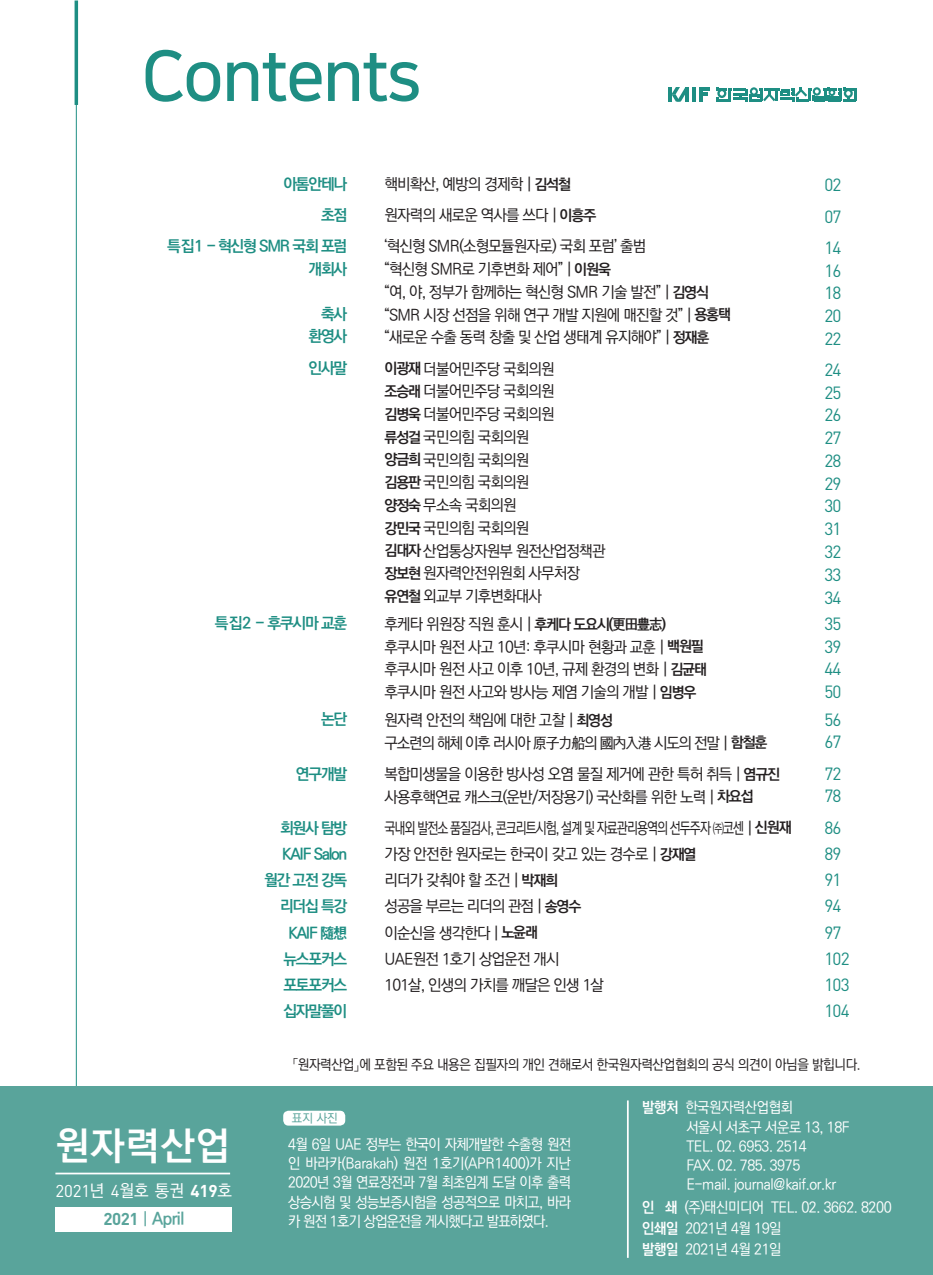
<style>
.page{position:relative;width:933px;height:1275px;background:#fff}
.page>*{position:absolute;margin:0;border:0;box-sizing:border-box;transform-origin:0 0}
.목차제목{font:38.85px "Ko Pub World Dotum PB";letter-spacing:.035em;color:#fff}
.t1{font:17.5px "DIN";letter-spacing:-.05em;color:#1e8e83}
.t2{font:16.97px "Ko Pub World Dotum PM";color:#fff}
.t3{font:700 16.97px "Ko Pub Dotum";letter-spacing:-.03em;color:#59a49b}
.목차본문{font:15.75px "Ko Pub World Dotum PM";letter-spacing:-.05em;color:#231f20}
.목차제목-2{font:15.75px "Ko Pub World Dotum PB";letter-spacing:-.075em;color:#1e8e83}
.목차본문-2{font:15.75px "Ko Pub World Dotum PM";letter-spacing:-.075em;color:#231f20;scale:.8 1}
.목차본문-3{font:15.75px "Ko Pub World Dotum PM";letter-spacing:-.075em;color:#231f20}
.t4{font:14.88px/19.2px "Ko Pub World Dotum PM";letter-spacing:-.03em;color:#fff;text-align:justify;scale:.95 1}
.목차본문-4{font:14.88px "Ko Pub World Dotum PB";letter-spacing:-.075em;color:#231f20}
.t5{font:14.88px "Ko Pub World Dotum PM";letter-spacing:-.05em;color:#fff;scale:.95 1}
.t6{font:14px "Ko Pub World Dotum PM";letter-spacing:-.03em;color:#231f20;scale:.95 1}
.t7{font:12.25px "Ko Pub World Dotum PM";color:#59a49b}
.s1{font-family:"Ko Pub World Dotum PB";font-size:14.88px}
.s2{font-family:"Ko Pub World Dotum PM";font-size:15.75px}
.s3{font-family:"DIN"}
.s4{font-family:"DIN";font-weight:700}
.s5{font-family:"Ko Pub World Dotum PM";font-weight:400}
.s6{font-family:"Ko Pub World Dotum PB"}
</style>
<div class="page">
<hr style="left:76px;top:19px;width:1px;height:1068px;background:#1e8e83">
<hr style="left:75px;top:0;width:3px;height:105px;background:#1e8e83">
<svg style="left:146px;top:50px;width:272px;height:52px"></svg>
<hr style="left:668px;top:87px;width:3px;height:15px;background:#1e8e83">
<hr style="left:685px;top:87px;width:4px;height:15px;background:#1e8e83">
<hr style="left:692px;top:87px;width:4px;height:15px;background:#1e8e83">
<hr style="left:699px;top:87px;width:4px;height:15px;background:#1e8e83">
<svg style="left:703px;top:87px;width:7px;height:9px"></svg>
<svg style="left:671px;top:87px;width:14px;height:15px"></svg>
<svg style="left:716px;top:87px;width:141px;height:15px"></svg>
<div style="left:0;top:1087px;width:933px;height:188px;background:#59a49b"></div>
<div style="left:283px;top:1111px;width:62px;height:15px;background:#fff;border-radius:5px"></div>
<div style="left:55px;top:1207px;width:177px;height:24px;background:#fff"></div>
<hr style="left:55px;top:1173px;width:175px;height:1px;background:#fff">
<hr style="left:627px;top:1100px;width:1px;height:158px;background:#fff">
<p class="목차제목-2" style="left:283px;top:173px;width:65px">아톰안테나</p>
<p class="목차제목-2" style="left:321px;top:204px;width:28px">초점</p>
<p class="목차제목-2" style="left:167px;top:235px;width:182px">특집1 - 혁신형 SMR 국회 포럼</p>
<p class="목차제목-2" style="left:308px;top:258px;width:40px">개회사</p>
<p class="목차제목-2" style="left:321px;top:302px;width:28px">축사</p>
<p class="목차제목-2" style="left:308px;top:325px;width:40px">환영사</p>
<p class="목차제목-2" style="left:308px;top:357px;width:40px">인사말</p>
<p class="목차제목-2" style="left:215px;top:611px;width:134px">특집2 - 후쿠시마 교훈</p>
<p class="목차제목-2" style="left:321px;top:708px;width:28px">논단</p>
<p class="목차제목-2" style="left:296px;top:763px;width:53px">연구개발</p>
<p class="목차제목-2" style="left:280px;top:816px;width:69px">회원사 탐방</p>
<p class="목차제목-2" style="left:282px;top:842px;width:67px">KAIF Salon</p>
<p class="목차제목-2" style="left:264px;top:869px;width:85px">월간 고전 강독</p>
<p class="목차제목-2" style="left:280px;top:895px;width:69px">리더십 특강</p>
<p class="목차제목-2" style="left:288px;top:921px;width:61px">KAIF 隨想</p>
<p class="목차제목-2" style="left:283px;top:947px;width:65px">뉴스포커스</p>
<p class="목차제목-2" style="left:283px;top:974px;width:65px">포토포커스</p>
<p class="목차제목-2" style="left:283px;top:1000px;width:65px">십자말풀이</p>
<p class="목차본문" style="left:384px;top:173px;width:188px">핵비확산, 예방의 경제학 | <span class="s1">김석철</span></p>
<p class="목차본문" style="left:384px;top:204px;width:213px">원자력의 새로운 역사를 쓰다 | <span class="s1">이흥주</span></p>
<p class="목차본문" style="left:384px;top:235px;width:263px">‘혁신형 SMR(소형모듈원자로) 국회 포럼’ 출범</p>
<p class="목차본문" style="left:384px;top:258px;width:228px">“혁신형 SMR로 기후변화 제어” | <span class="s1">이원욱</span></p>
<p class="목차본문" style="left:384px;top:281px;width:326px">“여, 야, 정부가 함께하는 혁신형 SMR 기술 발전” | <span class="s1">김영식</span></p>
<p class="목차본문" style="left:384px;top:304px;width:348px">“SMR 시장 선점을 위해 연구 개발 지원에 매진할 것” | <span class="s1">용홍택</span></p>
<p class="목차본문" style="left:384px;top:326px;width:326px">“새로운 수출 동력 창출 및 산업 생태계 유지해야” | <span class="s1">정재훈</span></p>
<p class="목차본문" style="left:384px;top:358px;width:172px"><span class="s1">이광재</span> 더불어민주당 국회의원</p>
<p class="목차본문" style="left:384px;top:380px;width:172px"><span class="s1">조승래</span> 더불어민주당 국회의원</p>
<p class="목차본문" style="left:384px;top:403px;width:172px"><span class="s1">김병욱</span> 더불어민주당 국회의원</p>
<p class="목차본문" style="left:384px;top:426px;width:146px"><span class="s1">류성걸</span> 국민의힘 국회의원</p>
<p class="목차본문" style="left:384px;top:449px;width:146px"><span class="s1">양금희</span> 국민의힘 국회의원</p>
<p class="목차본문" style="left:384px;top:471px;width:146px"><span class="s1">김용판</span> 국민의힘 국회의원</p>
<p class="목차본문" style="left:384px;top:494px;width:134px"><span class="s1">양정숙</span> 무소속 국회의원</p>
<p class="목차본문" style="left:384px;top:517px;width:146px"><span class="s1">강민국</span> 국민의힘 국회의원</p>
<p class="목차본문" style="left:384px;top:540px;width:222px"><span class="s1">김대자</span> 산업통상자원부 원전산업정책관</p>
<p class="목차본문" style="left:384px;top:562px;width:197px"><span class="s1">장보현</span> 원자력안전위원회 사무처장</p>
<p class="목차본문" style="left:384px;top:585px;width:159px"><span class="s1">유연철</span> 외교부 기후변화대사</p>
<p class="목차본문-4" style="left:384px;top:613px;width:283px"><span class="s2">후케타 위원장 직원 훈시 |</span> 후케다 도요시(更田豊志)</p>
<p class="목차본문" style="left:384px;top:636px;width:321px">후쿠시마 원전 사고 10년: 후쿠시마 현황과 교훈 | <span class="s1">백원필</span></p>
<p class="목차본문" style="left:384px;top:658px;width:324px">후쿠시마 원전 사고 이후 10년, 규제 환경의 변화 | <span class="s1">김균태</span></p>
<p class="목차본문" style="left:384px;top:681px;width:313px">후쿠시마 원전 사고와 방사능 제염 기술의 개발 | <span class="s1">임병우</span></p>
<p class="목차본문" style="left:384px;top:709px;width:230px">원자력 안전의 책임에 대한 고찰 | <span class="s1">최영성</span></p>
<p class="목차본문-3" style="left:384px;top:732px;width:384px">구소련의 해체 이후 러시아 原子力船의 國內入港 시도의 전말 | <span class="s1">함철훈</span></p>
<p class="목차본문" style="left:384px;top:763px;width:397px">복합미생물을 이용한 방사성 오염 물질 제거에 관한 특허 취득 | <span class="s1">염규진</span></p>
<p class="목차본문" style="left:384px;top:786px;width:371px">사용후핵연료 캐스크(운반/저장용기) 국산화를 위한 노력 | <span class="s1">차요섭</span></p>
<p class="목차본문-2" style="left:384px;top:817px;width:510px">국내외 발전소 품질검사, 콘크리트시험, 설계 및 자료관리용역의 선두주자 ㈜코센 | <span class="s1">신원재</span></p>
<p class="목차본문" style="left:384px;top:843px;width:313px">가장 안전한 원자로는 한국이 갖고 있는 경수로 | <span class="s1">강재열</span></p>
<p class="목차본문" style="left:384px;top:869px;width:175px">리더가 갖춰야 할 조건 | <span class="s1">박재희</span></p>
<p class="목차본문" style="left:384px;top:895px;width:198px">성공을 부르는 리더의 관점 | <span class="s1">송영수</span></p>
<p class="목차본문" style="left:384px;top:922px;width:155px">이순신을 생각한다 | <span class="s1">노윤래</span></p>
<p class="목차본문" style="left:384px;top:948px;width:177px">UAE원전 1호기 상업운전 개시</p>
<p class="목차본문" style="left:384px;top:974px;width:221px">101살, 인생의 가치를 깨달은 인생 1살</p>
<p class="t1" style="left:824px;top:174px;width:19px">02</p>
<p class="t1" style="left:824px;top:205px;width:19px">07</p>
<p class="t1" style="left:824px;top:237px;width:19px">14</p>
<p class="t1" style="left:824px;top:259px;width:19px">16</p>
<p class="t1" style="left:824px;top:282px;width:19px">18</p>
<p class="t1" style="left:824px;top:305px;width:19px">20</p>
<p class="t1" style="left:824px;top:328px;width:19px">22</p>
<p class="t1" style="left:824px;top:359px;width:19px">24</p>
<p class="t1" style="left:824px;top:381px;width:19px">25</p>
<p class="t1" style="left:824px;top:404px;width:19px">26</p>
<p class="t1" style="left:824px;top:427px;width:19px">27</p>
<p class="t1" style="left:824px;top:450px;width:19px">28</p>
<p class="t1" style="left:824px;top:472px;width:19px">29</p>
<p class="t1" style="left:824px;top:495px;width:19px">30</p>
<p class="t1" style="left:824px;top:518px;width:19px">31</p>
<p class="t1" style="left:824px;top:541px;width:19px">32</p>
<p class="t1" style="left:824px;top:563px;width:19px">33</p>
<p class="t1" style="left:824px;top:586px;width:19px">34</p>
<p class="t1" style="left:824px;top:612px;width:19px">35</p>
<p class="t1" style="left:824px;top:635px;width:19px">39</p>
<p class="t1" style="left:824px;top:658px;width:19px">44</p>
<p class="t1" style="left:824px;top:681px;width:19px">50</p>
<p class="t1" style="left:824px;top:708px;width:19px">56</p>
<p class="t1" style="left:824px;top:731px;width:19px">67</p>
<p class="t1" style="left:824px;top:762px;width:19px">72</p>
<p class="t1" style="left:824px;top:785px;width:19px">78</p>
<p class="t1" style="left:824px;top:816px;width:19px">86</p>
<p class="t1" style="left:824px;top:843px;width:19px">89</p>
<p class="t1" style="left:824px;top:869px;width:19px">91</p>
<p class="t1" style="left:824px;top:895px;width:19px">94</p>
<p class="t1" style="left:824px;top:921px;width:19px">97</p>
<p class="t1" style="left:824px;top:948px;width:27px">102</p>
<p class="t1" style="left:824px;top:974px;width:27px">103</p>
<p class="t1" style="left:824px;top:1000px;width:27px">104</p>
<p class="t6" style="left:292px;top:1054px;width:599px">「원자력산업」에 포함된 주요 내용은 집필자의 개인 견해로서 한국원자력산업협회의 공식 의견이 아님을 밝힙니다.</p>
<p class="t7" style="left:292px;top:1109px;width:47px">표지 사진</p>
<p class="t4" style="left:288px;top:1135px;width:299px">4월 6일 UAE 정부는 한국이 자체개발한 수출형 원전 인 바라카(Barakah) 원전 1호기(APR1400)가 지난 2020년 3월 연료장전과 7월 최초임계 도달 이후 출력 상승시험 및 성능보증시험을 성공적으로 마치고, 바라</p>
<p class="목차제목" style="left:55px;top:1118px;width:176px">원자력산업</p>
<p class="t2" style="left:55px;top:1179px;width:178px"><span class="s3">2021</span>년 <span class="s3">4</span>월호 통권 <span class="s4">419</span>호</p>
<p class="t3" style="left:103px;top:1210px;width:82px"><span class="s3">2021</span><span class="s5">ㅣ</span>April</p>
<p class="t5" style="left:288px;top:1211px;width:276px">카 원전 1호기 상업운전을 게시했다고 발표하였다.</p>
<p class="t4" style="left:642px;top:1099px;width:160px"><span class="s6">발행처</span> 한국원자력산업협회</p>
<p class="t4" style="left:686px;top:1118px;width:173px">서울시 서초구 서운로 13, 18F</p>
<p class="t4" style="left:686px;top:1137px;width:128px">TEL. 02. 6953. 2514</p>
<p class="t4" style="left:686px;top:1156px;width:121px">FAX. 02. 785. 3975</p>
<p class="t4" style="left:686px;top:1176px;width:159px">E-mail. journal@kaif.or.kr</p>
<p class="t4" style="left:642px;top:1198px;width:264px"><span class="s6">인 쇄</span> (주)태신미디어 TEL. 02. 3662. 8200</p>
<p class="t4" style="left:642px;top:1219px;width:148px"><span class="s6">인쇄일</span> 2021년 4월 19일</p>
<p class="t4" style="left:642px;top:1240px;width:148px"><span class="s6">발행일</span> 2021년 4월 21일</p>
</div>
